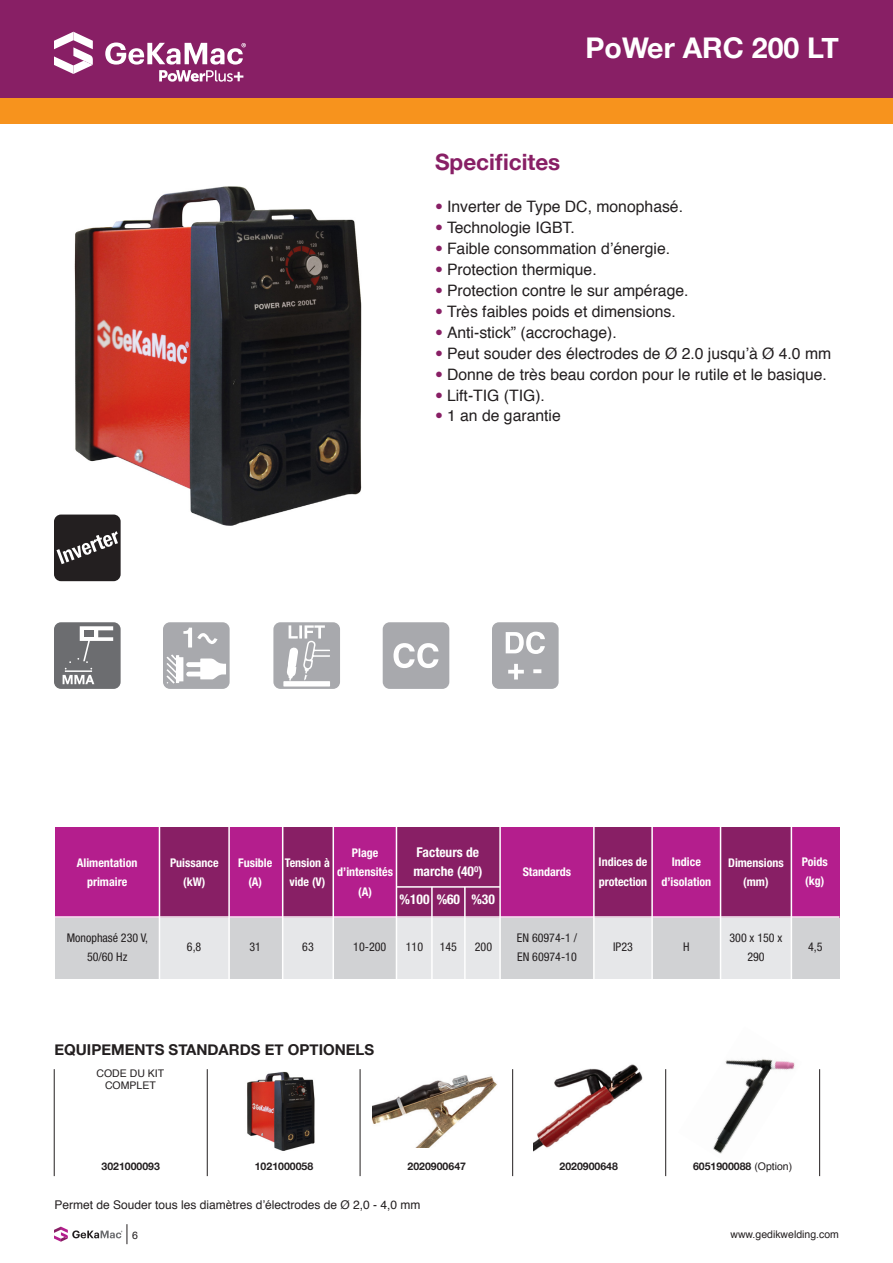
<style>
.page{position:relative;width:893px;height:1263px;background:#fff}
.page>*{position:absolute;margin:0;border:0;box-sizing:border-box;transform-origin:0 0}
.t1{font:700 28.5px "Helvetica Neue";color:#fff}
.t2{font:700 22.5px "Helvetica Neue";color:#881f65}
.t3{font:15.75px "Helvetica";color:#231f20}
.t4{font:700 15px "Helvetica Neue";color:#231f20}
.t5{font:700 condensed 13.5px/19.5px "Helvetica Neue LT Std";color:#fff}
.t6{font:700 condensed 12px/19.5px "Helvetica Neue LT Std";color:#fff;text-align:center}
.t7{font:condensed 12px/19.5px "Helvetica Neue LT Std";color:#231f20;text-align:center}
.t8{font:12px "Helvetica";color:#231f20}
.t9{font:700 10.5px "Helvetica Neue";color:#231f20}
.t10{font:10.5px/12px "Helvetica";color:#231f20;text-align:center}
.s1{font-family:"Helvetica Neue LT Std";font-stretch:condensed;color:#881f65}
.s2{font-family:"Helvetica";font-weight:400}
</style>
<div class="page">
<svg style="left:54px;top:1224px;width:74px;height:20px"></svg>
<img style="left:713px;top:1059px;width:82px;height:95px">
<img style="left:533px;top:1064px;width:110px;height:88px">
<hr style="left:54px;top:1069px;width:1px;height:107px;background:#231f20">
<hr style="left:207px;top:1069px;width:1px;height:107px;background:#231f20">
<hr style="left:360px;top:1069px;width:1px;height:107px;background:#231f20">
<hr style="left:512px;top:1069px;width:1px;height:107px;background:#231f20">
<hr style="left:665px;top:1069px;width:1px;height:107px;background:#231f20">
<hr style="left:819px;top:1069px;width:1px;height:107px;background:#231f20">
<img style="left:372px;top:1075px;width:125px;height:72px">
<div style="left:0;top:0;width:893px;height:98px;background:#881f65"></div>
<svg style="left:54px;top:622px;width:67px;height:67px;background:#818285"></svg>
<div style="left:0;top:98px;width:893px;height:25px;background:#f7931d"></div>
<svg style="left:54px;top:32px;width:39px;height:42px"></svg>
<svg style="left:105px;top:42px;width:141px;height:40px"></svg>
<div style="left:55px;top:917px;width:784px;height:61px;background:#e6e7e9"></div>
<div style="left:55px;top:917px;width:104px;height:61px;background:#d1d2d4"></div>
<div style="left:230px;top:917px;width:53px;height:61px;background:#d1d2d4"></div>
<div style="left:334px;top:917px;width:62px;height:61px;background:#d1d2d4"></div>
<div style="left:500px;top:917px;width:94px;height:61px;background:#d1d2d4"></div>
<div style="left:652px;top:917px;width:68px;height:61px;background:#d1d2d4"></div>
<div style="left:791px;top:917px;width:48px;height:61px;background:#d1d2d4"></div>
<div style="left:55px;top:827px;width:784px;height:90px;background:#881f65"></div>
<div style="left:55px;top:827px;width:104px;height:90px;background:#b41e8d"></div>
<div style="left:230px;top:827px;width:53px;height:90px;background:#b41e8d"></div>
<div style="left:334px;top:827px;width:62px;height:90px;background:#b41e8d"></div>
<div style="left:500px;top:827px;width:94px;height:90px;background:#b41e8d"></div>
<div style="left:652px;top:827px;width:68px;height:90px;background:#b41e8d"></div>
<div style="left:791px;top:827px;width:48px;height:90px;background:#b41e8d"></div>
<hr style="left:54px;top:916px;width:785px;height:2px;background:#fff">
<hr style="left:159px;top:827px;width:1px;height:152px;background:#fff">
<hr style="left:228px;top:827px;width:2px;height:152px;background:#fff">
<hr style="left:282px;top:827px;width:1px;height:152px;background:#fff">
<hr style="left:333px;top:827px;width:1px;height:152px;background:#fff">
<hr style="left:396px;top:827px;width:1px;height:152px;background:#fff">
<hr style="left:499px;top:827px;width:2px;height:152px;background:#fff">
<hr style="left:431px;top:887px;width:2px;height:92px;background:#fff">
<hr style="left:464px;top:887px;width:2px;height:92px;background:#fff">
<hr style="left:397px;top:886px;width:103px;height:2px;background:#fff">
<hr style="left:593px;top:827px;width:2px;height:152px;background:#fff">
<hr style="left:651px;top:827px;width:2px;height:152px;background:#fff">
<hr style="left:720px;top:827px;width:1px;height:152px;background:#fff">
<hr style="left:791px;top:827px;width:1px;height:152px;background:#fff">
<div style="left:273px;top:622px;width:67px;height:67px;background:#a8a9ad;border-radius:7px"></div>
<svg style="left:283px;top:625px;width:47px;height:61px"></svg>
<img style="left:74px;top:186px;width:288px;height:340px">
<img style="left:247px;top:1071px;width:68px;height:80px">
<div style="left:163px;top:622px;width:67px;height:67px;background:#a8a9ad;border-radius:7px"></div>
<svg style="left:167px;top:654px;width:59px;height:30px"></svg>
<svg style="left:183px;top:628px;width:35px;height:19px"></svg>
<div style="left:383px;top:622px;width:66px;height:67px;background:#a8a9ad;border-radius:7px"></div>
<svg style="left:393px;top:643px;width:45px;height:25px"></svg>
<div style="left:492px;top:622px;width:67px;height:67px;background:#a8a9ad;border-radius:7px"></div>
<svg style="left:506px;top:632px;width:39px;height:22px"></svg>
<svg style="left:508px;top:664px;width:33px;height:15px"></svg>
<div style="left:54px;top:514px;width:67px;height:67px;background:#231f20;border-radius:7px"></div>
<svg style="left:56px;top:531px;width:62px;height:33px"></svg>
<p class="t1" style="left:586px;top:25px;width:255px">PoWer ARC 200 LT</p>
<p class="t2" style="left:435px;top:144px;width:127px">Specificites</p>
<p class="t3" style="left:435px;top:194px;width:250px"><span class="s1">•</span> Inverter de Type DC, monophasé.</p>
<p class="t3" style="left:435px;top:215px;width:141px"><span class="s1">•</span> Technologie IGBT.</p>
<p class="t3" style="left:435px;top:236px;width:237px"><span class="s1">•</span> Faible consommation d’énergie.</p>
<p class="t3" style="left:435px;top:257px;width:163px"><span class="s1">•</span> Protection thermique.</p>
<p class="t3" style="left:435px;top:278px;width:255px"><span class="s1">•</span> Protection contre le sur ampérage.</p>
<p class="t3" style="left:435px;top:299px;width:242px"><span class="s1">•</span> Très faibles poids et dimensions.</p>
<p class="t3" style="left:435px;top:320px;width:183px"><span class="s1">•</span> Anti-stick” (accrochage).</p>
<p class="t3" style="left:435px;top:341px;width:398px"><span class="s1">•</span> Peut souder des électrodes de Ø 2.0 jusqu’à Ø 4.0 mm</p>
<p class="t3" style="left:435px;top:362px;width:393px"><span class="s1">•</span> Donne de très beau cordon pour le rutile et le basique.</p>
<p class="t3" style="left:435px;top:383px;width:112px"><span class="s1">•</span> Lift-TIG (TIG).</p>
<p class="t3" style="left:435px;top:403px;width:127px"><span class="s1">•</span> 1 an de garantie</p>
<p class="t6" style="left:77px;top:852px;width:62px">Alimentation primaire</p>
<p class="t6" style="left:238px;top:852px;width:36px">Fusible</p>
<p class="t6" style="left:170px;top:852px;width:50px">Puissance (kW)</p>
<p class="t6" style="left:248px;top:872px;width:15px">(A)</p>
<p class="t6" style="left:285px;top:852px;width:47px">Tension à vide (V)</p>
<p class="t6" style="left:337px;top:843px;width:57px">Plage d’intensités (A)</p>
<p class="t5" style="left:413px;top:842px;width:71px">Facteurs de marche (40<sup>O</sup>)</p>
<p class="t5" style="left:400px;top:889px;width:31px">%100</p>
<p class="t5" style="left:437px;top:889px;width:25px">%60</p>
<p class="t5" style="left:471px;top:889px;width:25px">%30</p>
<p class="t6" style="left:523px;top:861px;width:50px">Standards</p>
<p class="t6" style="left:599px;top:852px;width:50px;text-align:left">Indices de protection</p>
<p class="t6" style="left:661px;top:852px;width:51px">Indice d’isolation</p>
<p class="t6" style="left:728px;top:852px;width:57px">Dimensions (mm)</p>
<p class="t6" style="left:802px;top:851px;width:27px">Poids</p>
<p class="t6" style="left:805px;top:871px;width:21px">(kg)</p>
<p class="t7" style="left:67px;top:927px;width:83px">Monophasé 230 V,<br>50/60 Hz</p>
<p class="t7" style="left:187px;top:937px;width:16px">6,8</p>
<p class="t7" style="left:249px;top:937px;width:13px">31</p>
<p class="t7" style="left:302px;top:937px;width:13px">63</p>
<p class="t7" style="left:353px;top:937px;width:35px">10-200</p>
<p class="t7" style="left:406px;top:937px;width:19px">110</p>
<p class="t7" style="left:440px;top:937px;width:19px">145</p>
<p class="t7" style="left:475px;top:937px;width:19px">200</p>
<p class="t7" style="left:613px;top:937px;width:21px">IP23</p>
<p class="t7" style="left:683px;top:937px;width:8px">H</p>
<p class="t7" style="left:729px;top:927px;width:54px">300 x 150 x<br>290</p>
<p class="t7" style="left:808px;top:937px;width:16px">4,5</p>
<p class="t7" style="left:517px;top:927px;width:62px">EN 60974-1 /</p>
<p class="t7" style="left:517px;top:947px;width:61px">EN 60974-10</p>
<p class="t4" style="left:54px;top:1038px;width:321px">EQUIPEMENTS STANDARDS ET OPTIONELS</p>
<p class="t10" style="left:97px;top:1068px;width:69px">CODE DU KIT<br>COMPLET</p>
<p class="t9" style="left:102px;top:1158px;width:60px">3021000093</p>
<p class="t9" style="left:255px;top:1158px;width:60px">1021000058</p>
<p class="t9" style="left:408px;top:1158px;width:60px">2020900647</p>
<p class="t9" style="left:559px;top:1158px;width:60px">2020900648</p>
<p class="t9" style="left:693px;top:1158px;width:101px">6051900088 <span class="s2">(Option)</span></p>
<p class="t8" style="left:54px;top:1195px;width:368px">Permet de Souder tous les diamètres d’électrodes de Ø 2,0 - 4,0 mm</p>
<p class="t10" style="left:132px;top:1229px;width:7px">6</p>
<p class="t10" style="left:730px;top:1229px;width:110px">www.gedikwelding.com</p>
</div>
